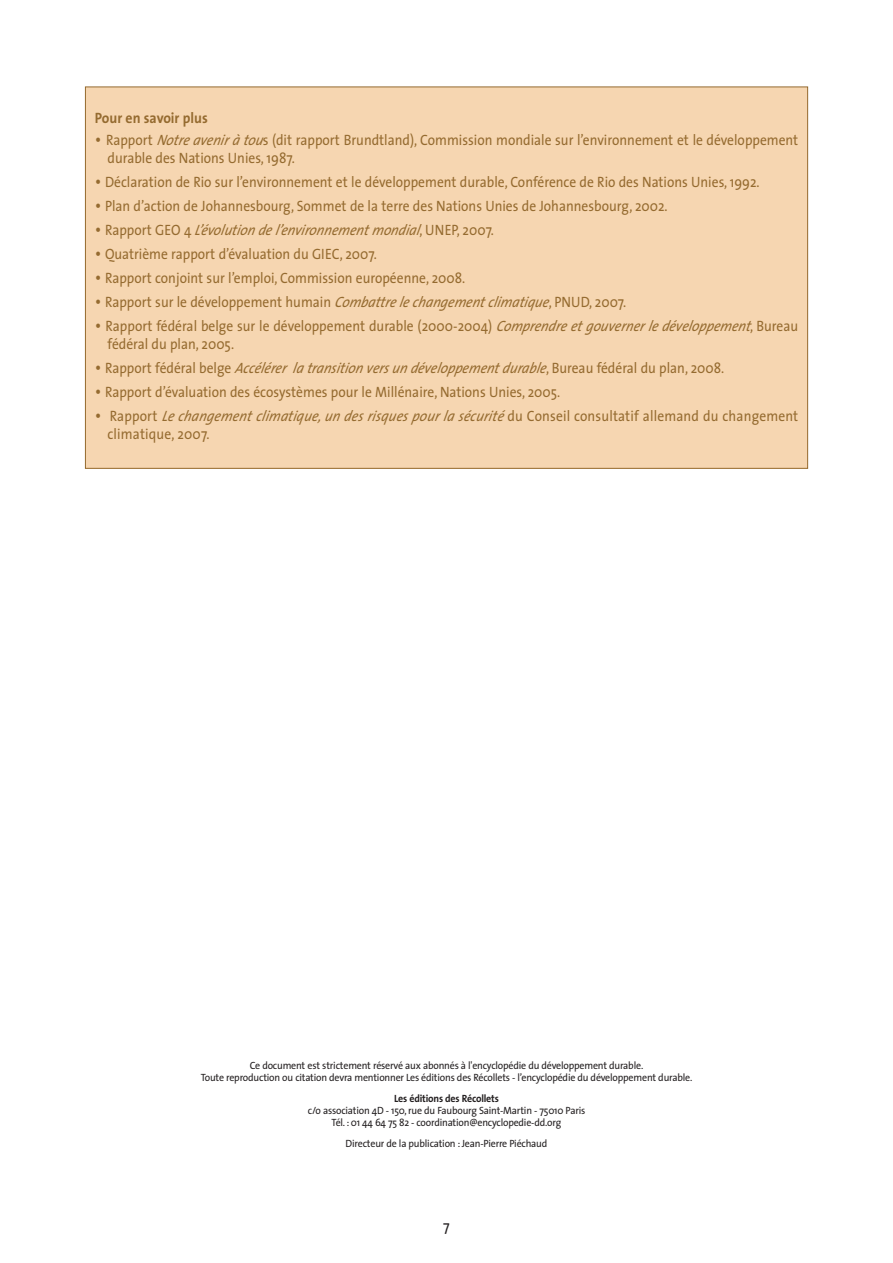
<style>
.page{position:relative;width:893px;height:1263px;background:#fff}
.page>*{position:absolute;margin:0;border:0;box-sizing:border-box;transform-origin:0 0}
.t1{font:15px/18px "The Sans";color:#956b30;scale:.9 1}
.t2{font:italic 15px "The Sans";color:#956b30;scale:.9 1}
.t3{font:700 15px "The Sans";color:#956b30;scale:.92 1}
.t4{font:15px "The Sans";color:#231f20;scale:.95 1}
.t5{font:10.5px/12px "The Sans";letter-spacing:-.02em;color:#231f20;text-align:center;scale:.95 1}
.t6{font:700 10.5px "The Sans";letter-spacing:-.02em;color:#231f20;scale:.95 1}
.s1{font-size:18px}
.s2{font-style:italic}
.s3{font-style:normal;font-size:18px}
.s4{font-style:normal}
</style>
<div class="page">
<div style="left:85px;top:87px;width:722px;height:381px;background:#f6d6b1"></div>
<p class="t3" style="left:95px;top:110px;width:124px">Pour en savoir plus</p>
<p class="t1" style="left:108px;top:133px;width:769px;text-indent:-13px"><span class="s1">•</span> Rapport <span class="s2">Notre avenirà tou</span>s (dit rapport Brundtland), Commission mondiale sur l’environnement et le développement durable des Nations Unies, 1987.</p>
<p class="t1" style="left:95px;top:175px;width:740px"><span class="s1">•</span> Déclaration de Rio sur l’environnement et le développement durable, Conférence de Rio des Nations Unies, 1992.</p>
<p class="t1" style="left:95px;top:199px;width:638px"><span class="s1">•</span> Plan d’action de Johannesbourg, Sommet de la terre des Nations Unies de Johannesbourg, 2002.</p>
<p class="t2" style="left:95px;top:225px;width:445px"><span class="s3">•</span> <span class="s4">Rapport GEO 4</span> L’évolution de l’environnement mondial<span class="s4">, UNEP, 2007.</span></p>
<p class="t1" style="left:95px;top:247px;width:315px"><span class="s1">•</span> Quatrième rapport d’évaluation du GIEC, 2007.</p>
<p class="t1" style="left:95px;top:271px;width:413px"><span class="s1">•</span> Rapport conjoint sur l’emploi, Commission européenne, 2008.</p>
<p class="t1" style="left:95px;top:295px;width:592px"><span class="s1">•</span> Rapport sur le développement humain <span class="s2">Combattre le changement climatique</span>, PNUD, 2007.</p>
<p class="t1" style="left:108px;top:319px;width:769px;text-indent:-13px"><span class="s1">•</span> Rapport fédéral belge sur le développement durable (2000-2004) <span class="s2">Comprendre et gouverner le développement</span>, Bureau fédéral du plan, 2005.</p>
<p class="t2" style="left:95px;top:363px;width:701px"><span class="s3">•</span> <span class="s4">Rapport fédéral belge</span> Accélérer la transition versun développement durable<span class="s4">, Bureau fédéral du plan, 2008.</span></p>
<p class="t1" style="left:95px;top:385px;width:519px"><span class="s1">•</span> Rapport d’évaluation des écosystèmes pour le Millénaire, Nations Unies, 2005.</p>
<p class="t1" style="left:108px;top:409px;width:769px;text-indent:-13px"><span class="s1">•</span> Rapport <span class="s2">Le changement climatique, un des risques pour la sécurité</span>du Conseil consultatif allemand du changement climatique, 2007.</p>
<p class="t5" style="left:201px;top:1060px;width:519px">Ce document est strictement réservé aux abonnés à l'encyclopédie du développement durable.<br>Toute reproduction ou citation devra mentionner Les éditions des Récollets - l’encyclopédie du développement durable.</p>
<p class="t6" style="left:394px;top:1093px;width:112px">Les éditions des Récollets</p>
<p class="t5" style="left:308px;top:1105px;width:294px">c/o association 4D - 150, rue du Faubourg Saint-Martin - 75010 Paris<br>Tél. : 01 44 64 75 82 - coordination@encyclopedie-dd.org</p>
<p class="t5" style="left:346px;top:1138px;width:214px">Directeur de la publication : Jean-Pierre Piéchaud</p>
<p class="t4" style="left:443px;top:1221px;width:8px">7</p>
</div>
